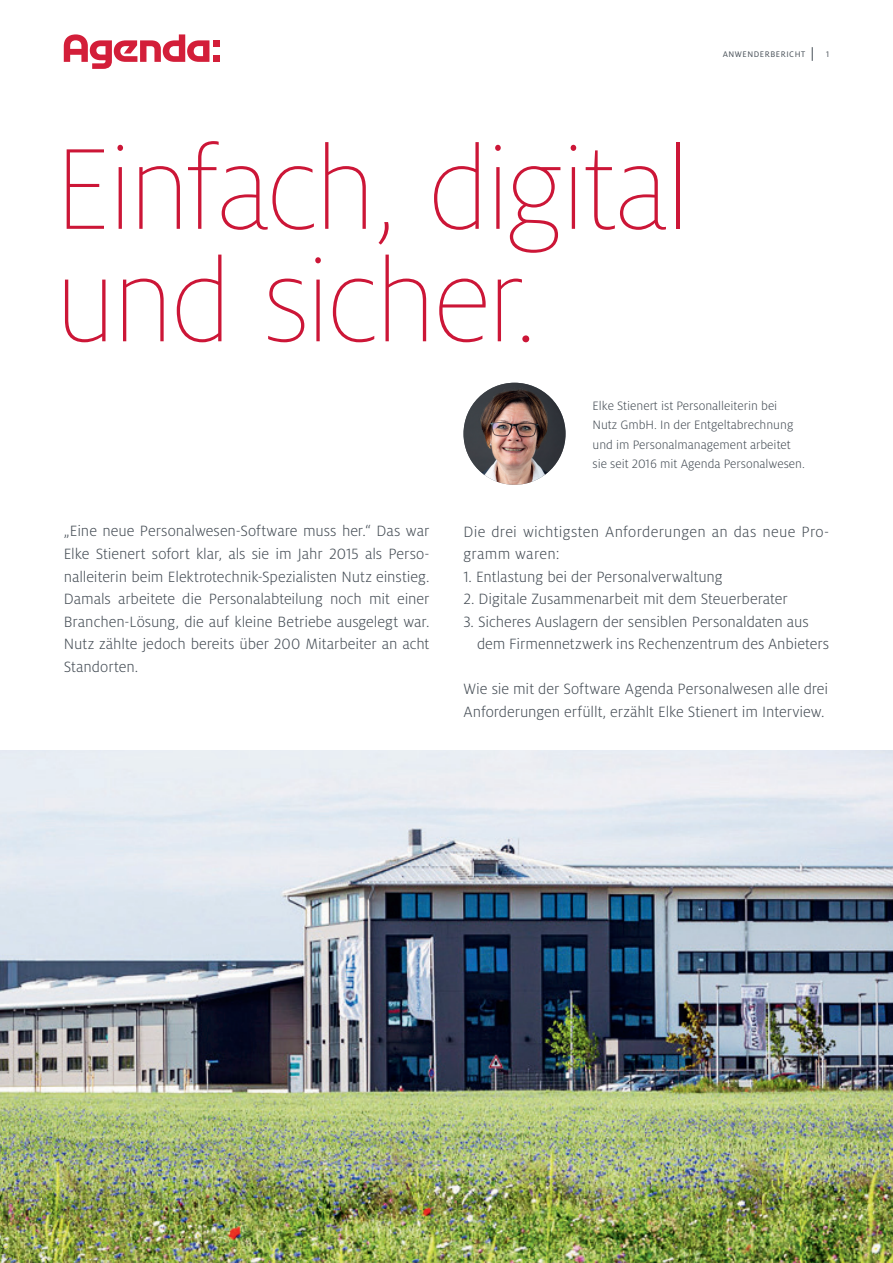
<style>
.page{position:relative;width:893px;height:1263px;background:#fff}
.page>*{position:absolute;margin:0;border:0;box-sizing:border-box;transform-origin:0 0}
.t1{font:100 127.5px/112.5px "Milo OT";letter-spacing:-.035em;color:#cc1637}
.t2{font:300 16.5px/22.5px "Milo OT";color:#464e56}
.t3{font:300 13.5px/19.5px "Milo OT";color:#464e56}
.t4{font:9px "Milo OT";letter-spacing:.06em;color:#464e56}
</style>
<div class="page">
<img style="left:463px;top:383px;width:103px;height:102px;border-radius:51px">
<svg style="left:812px;top:47px;width:1px;height:14px"></svg>
<img style="left:0;top:750px;width:893px;height:513px">
<div style="left:213px;top:40px;width:7px;height:7px;background:#d31e39"></div>
<div style="left:213px;top:56px;width:7px;height:6px;background:#d31e39"></div>
<svg style="left:64px;top:34px;width:145px;height:35px"></svg>
<h1 class="t1" style="left:54px;top:135px;width:639px">Einfach, digital und sicher.</h1>
<p class="t4" style="left:723px;top:49px;width:84px">ANWENDERBERICHT</p>
<p class="t4" style="left:826px;top:49px;width:5px">1</p>
<p class="t3" style="left:592px;top:396px;width:214px">Elke Stienert ist Personalleiterin bei Nutz GmbH. In der Entgeltabrechnung und im Personalmanagement arbeitet sie seit 2016 mit Agenda Personalwesen.</p>
<p class="t2" style="left:64px;top:520px;width:367px;text-align:justify">„Eine neue Personalwesen-Software muss her.“ Das war Elke Stienert sofort klar, als sie im Jahr 2015 als Perso&shy;nalleiterin beim Elektrotechnik-Spezialisten Nutz einstieg.<br>Damals arbeitete die Personalabteilung noch mit einer Branchen-Lösung, die auf kleine Betriebe ausgelegt war.<br>Nutz zählte jedoch bereits über 200 Mitarbeiter an acht Standorten.</p>
<p class="t2" style="left:463px;top:520px;width:367px">Die drei wichtigsten Anforderungen an das neue Pro&shy;gramm waren:</p>
<p class="t2" style="left:463px;top:565px;width:261px">1. Entlastung bei der Personalverwaltung</p>
<p class="t2" style="left:463px;top:588px;width:326px">2. Digitale Zusammenarbeit mit dem Steuerberater</p>
<p class="t2" style="left:477px;top:610px;width:354px;text-indent:-14px">3. Sicheres Auslagern der sensiblen Personaldaten aus dem Firmennetzwerk ins Rechenzentrum des Anbieters</p>
<p class="t2" style="left:463px;top:678px;width:366px">Wie sie mit der Software Agenda Personalwesen alle drei<br>Anforderungen erfüllt, erzählt Elke Stienert im Interview.</p>
</div>
